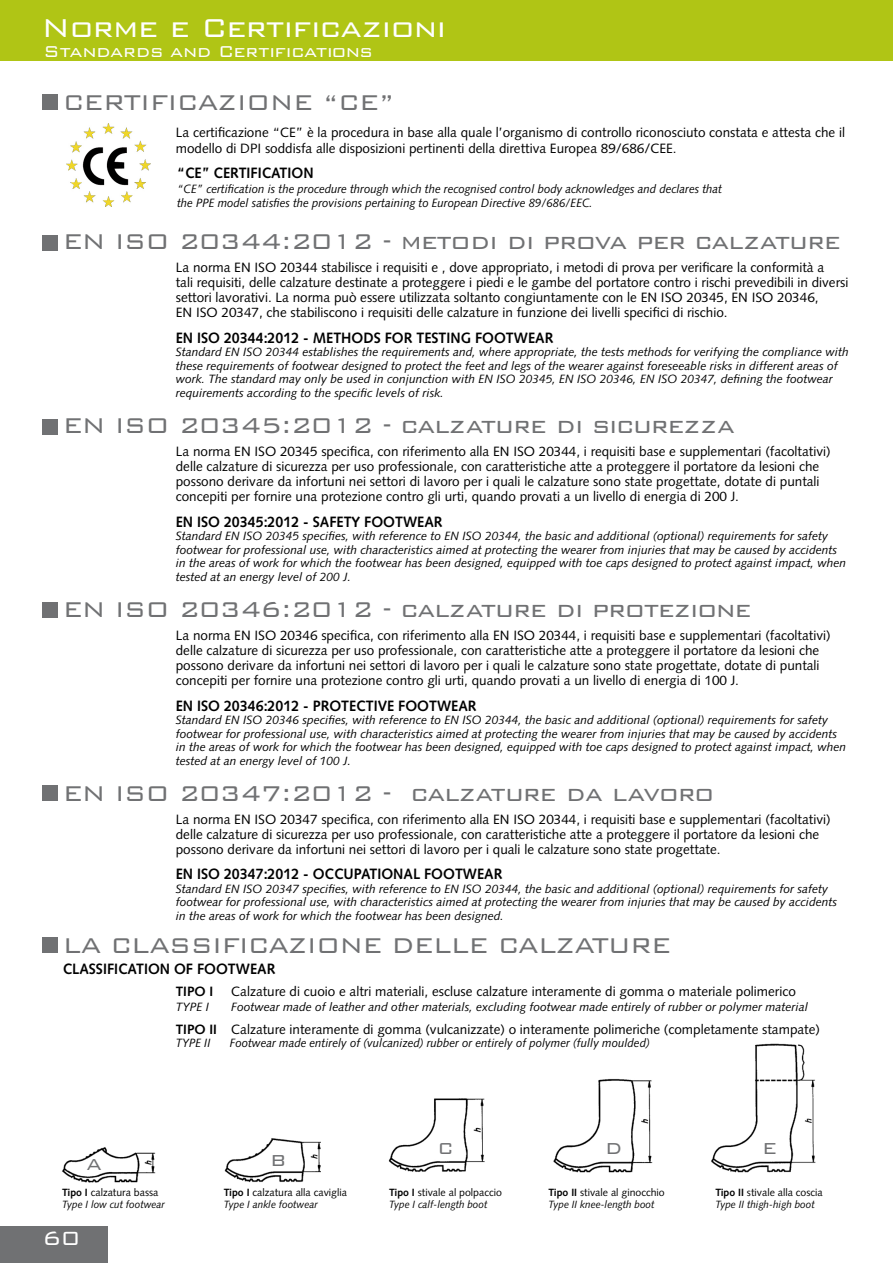
<style>
.page{position:relative;width:893px;height:1263px;background:#fff}
.page>*{position:absolute;margin:0;border:0;box-sizing:border-box;transform-origin:0 0}
.t1{font:300 34.5px "Bank Gothic BT";letter-spacing:-.02em;color:#fff}
.t2{font:300 28.5px "Bank Gothic BT";letter-spacing:-.03em;color:#707173}
.t3{font:300 25.5px "Bank Gothic BT";color:#fff}
.t4{font:300 21.15px "Bank Gothic BT";color:#707173}
.t5{font:300 21px "Bank Gothic BT";letter-spacing:-.02em;color:#fff}
.t6{font:700 15px "Syntax";color:#000;scale:.95 1}
.t7{font:13.5px/15px "Syntax";color:#000}
.t8{font:700 13.5px "Syntax";color:#000}
.t9{font:italic 12px/13.5px "Syntax";color:#000}
.t10{font:italic 12px/14.4px "Syntax";color:#000;scale:.95 1}
.t11{font:italic 10.5px/12px "Syntax";color:#000;scale:.95 1}
.t12{font:10.5px/12px "Syntax";color:#000}
.s1{font-weight:700}
.s2{font-weight:700;font-style:normal}
.s3{font-style:normal}
.s4{font-style:italic}
</style>
<div class="page">
<div style="left:0;top:1226px;width:108px;height:37px;background:#707173"></div>
<div style="left:0;top:0;width:893px;height:61px;background:#b0c515"></div>
<div style="left:43px;top:95px;width:15px;height:15px;background:#707173"></div>
<img style="left:67px;top:123px;width:84px;height:84px">
<div style="left:43px;top:236px;width:15px;height:15px;background:#707173"></div>
<div style="left:43px;top:419px;width:15px;height:15px;background:#707173"></div>
<div style="left:43px;top:786px;width:15px;height:15px;background:#707173"></div>
<div style="left:43px;top:937px;width:15px;height:16px;background:#707173"></div>
<div style="left:43px;top:602px;width:15px;height:15px;background:#707173"></div>
<img style="left:388px;top:1098px;width:97px;height:74px">
<img style="left:553px;top:1079px;width:100px;height:93px">
<img style="left:711px;top:1043px;width:105px;height:130px">
<img style="left:62px;top:1147px;width:94px;height:36px">
<img style="left:224px;top:1138px;width:97px;height:45px">
<h1 class="t1" style="left:41px;top:10px;width:406px">Norme e Certificazioni</h1>
<h3 class="t5" style="left:44px;top:41px;width:331px">Standards and Certifications</h3>
<h2 class="t2" style="left:63px;top:87px;width:333px">CERTIFICAZIONE “CE”</h2>
<p class="t7" style="left:176px;top:124px;width:671px;line-height:16.2px">La certificazione “CE” è la procedura in base alla quale l’organismo di controllo riconosciuto constata e attesta che il modello di DPI soddisfa alle disposizioni pertinenti della direttiva Europea 89/686/CEE.</p>
<p class="t6" style="left:177px;top:164px;width:145px">“CE” CERTIFICATION</p>
<p class="t10" style="left:177px;top:181px;width:575px">“CE” certification is the procedure through which the recognised control body acknowledges and declares that the PPE model satisfies the provisions pertaining to European Directive 89/686/EEC.</p>
<h2 class="t2" style="left:63px;top:227px;width:779px">EN ISO 20344:2012 - metodi di prova per calzature</h2>
<p class="t7" style="left:176px;top:260px;width:674px">La norma EN ISO 20344 stabilisce i requisiti e , dove appropriato, i metodi di prova per verificare la conformità a<br>tali requisiti, delle calzature destinate a proteggere i piedi e le gambe del portatore contro i rischi prevedibili in diversi settori lavorativi. La norma può essere utilizzata soltanto congiuntamente con le EN ISO 20345, EN ISO 20346,<br>EN ISO 20347, che stabiliscono i requisiti delle calzature in funzione dei livelli specifici di rischio.</p>
<p class="t6" style="left:176px;top:329px;width:399px">EN ISO 20344:2012 - METHODS FOR TESTING FOOTWEAR</p>
<p class="t9" style="left:176px;top:345px;width:674px">Standard EN ISO 20344 establishes the requirements and, where appropriate, the tests methods for verifying the compliance with these requirements of footwear designed to protect the feet and legs of the wearer against foreseeable risks in different areas of work. The standard may only be used in conjunction with EN ISO 20345, EN ISO 20346, EN ISO 20347, defining the footwear requirements according to the specific levels of risk.</p>
<h2 class="t2" style="left:63px;top:410px;width:674px">EN ISO 20345:2012 - calzature di sicurezza</h2>
<p class="t7" style="left:176px;top:444px;width:656px">La norma EN ISO 20345 specifica, con riferimento alla EN ISO 20344, i requisiti base e supplementari (facoltativi) delle calzature di sicurezza per uso professionale, con caratteristiche atte a proteggere il portatore da lesioni che possono derivare da infortuni nei settori di lavoro per i quali le calzature sono state progettate, dotate di puntali concepiti per fornire una protezione contro gli urti, quando provati a un livello di energia di 200 J.</p>
<p class="t6" style="left:176px;top:513px;width:282px">EN ISO 20345:2012 - SAFETY FOOTWEAR</p>
<p class="t9" style="left:176px;top:529px;width:672px">Standard EN ISO 20345 specifies, with reference to EN ISO 20344, the basic and additional (optional) requirements for safety footwear for professional use, with characteristics aimed at protecting the wearer from injuries that may be caused by accidents in the areas of work for which the footwear has been designed, equipped with toe caps designed to protect against impact, when tested at an energy level of 200 J.</p>
<h2 class="t2" style="left:63px;top:595px;width:690px">EN ISO 20346:2012 - calzature di protezione</h2>
<p class="t7" style="left:176px;top:628px;width:656px">La norma EN ISO 20346 specifica, con riferimento alla EN ISO 20344, i requisiti base e supplementari (facoltativi) delle calzature di sicurezza per uso professionale, con caratteristiche atte a proteggere il portatore da lesioni che possono derivare da infortuni nei settori di lavoro per i quali le calzature sono state progettate, dotate di puntali concepiti per fornire una protezione contro gli urti, quando provati a un livello di energia di 100 J.</p>
<p class="t6" style="left:176px;top:697px;width:318px">EN ISO 20346:2012 - PROTECTIVE FOOTWEAR</p>
<p class="t9" style="left:176px;top:713px;width:672px">Standard EN ISO 20346 specifies, with reference to EN ISO 20344, the basic and additional (optional) requirements for safety footwear for professional use, with characteristics aimed at protecting the wearer from injuries that may be caused by accidents in the areas of work for which the footwear has been designed, equipped with toe caps designed to protect against impact, when tested at an energy level of 100 J.</p>
<h2 class="t2" style="left:63px;top:778px;width:653px">EN ISO 20347:2012 - calzature da lavoro</h2>
<p class="t7" style="left:176px;top:811px;width:656px">La norma EN ISO 20347 specifica, con riferimento alla EN ISO 20344, i requisiti base e supplementari (facoltativi) delle calzature di sicurezza per uso professionale, con caratteristiche atte a proteggere il portatore da lesioni che possono derivare da infortuni nei settori di lavoro per i quali le calzature sono state progettate.</p>
<p class="t6" style="left:176px;top:865px;width:345px">EN ISO 20347:2012 - OCCUPATIONAL FOOTWEAR</p>
<p class="t9" style="left:176px;top:882px;width:663px">Standard EN ISO 20347 specifies, with reference to EN ISO 20344, the basic and additional (optional) requirements for safety footwear for professional use, with characteristics aimed at protecting the wearer from injuries that may be caused by accidents in the areas of work for which the footwear has been designed.</p>
<h2 class="t2" style="left:63px;top:930px;width:610px">LA CLASSIFICAZIONE DELLE CALZATURE</h2>
<p class="t6" style="left:63px;top:960px;width:225px">CLASSIFICATION OF FOOTWEAR</p>
<p class="t8" style="left:176px;top:984px;width:39px">TIPO I</p>
<p class="t7" style="left:231px;top:984px;width:566px">Calzature di cuoio e altri materiali, escluse calzature interamente di gomma o materiale polimerico</p>
<p class="t9" style="left:176px;top:1000px;width:35px">TYPE I</p>
<p class="t9" style="left:231px;top:1000px;width:578px">Footwear made of leather and other materials, excluding footwear made entirely of rubber or polymer material</p>
<p class="t7" style="left:176px;top:1022px;width:646px"><span class="s1">TIPO II</span> Calzature interamente di gomma (vulcanizzate) o interamente polimeriche (completamente stampate)</p>
<p class="t10" style="left:176px;top:1036px;width:38px">TYPE II</p>
<p class="t10" style="left:230px;top:1036px;width:444px">Footwear made entirely of (vulcanized) rubber or entirely of polymer (fully moulded)</p>
<h3 class="t4" style="left:87px;top:1153px;width:17px">A</h3>
<p class="t11" style="left:62px;top:1186px;width:109px"><span class="s2">Tipo I</span> <span class="s3">calzatura bassa<br></span>Type I low cut footwear</p>
<h3 class="t3" style="left:43px;top:1225px;width:39px">60</h3>
<h3 class="t4" style="left:270px;top:1149px;width:18px">B</h3>
<p class="t12" style="left:224px;top:1186px;width:125px"><span class="s1">Tipo I</span> calzatura alla caviglia<br><span class="s4">Type I ankle footwear</span></p>
<h3 class="t4" style="left:438px;top:1137px;width:17px">C</h3>
<p class="t11" style="left:389px;top:1186px;width:120px"><span class="s2">Tipo I</span> <span class="s3">stivale al polpaccio<br></span>Type I calf-length boot</p>
<h3 class="t4" style="left:605px;top:1137px;width:19px">D</h3>
<p class="t11" style="left:549px;top:1186px;width:124px"><span class="s2">Tipo II</span> <span class="s3">stivale al ginocchio<br></span>Type II knee-length boot</p>
<h3 class="t4" style="left:762px;top:1137px;width:16px">E</h3>
<p class="t11" style="left:715px;top:1186px;width:115px"><span class="s2">Tipo II</span> <span class="s3">stivale alla coscia<br></span>Type II thigh-high boot</p>
</div>
